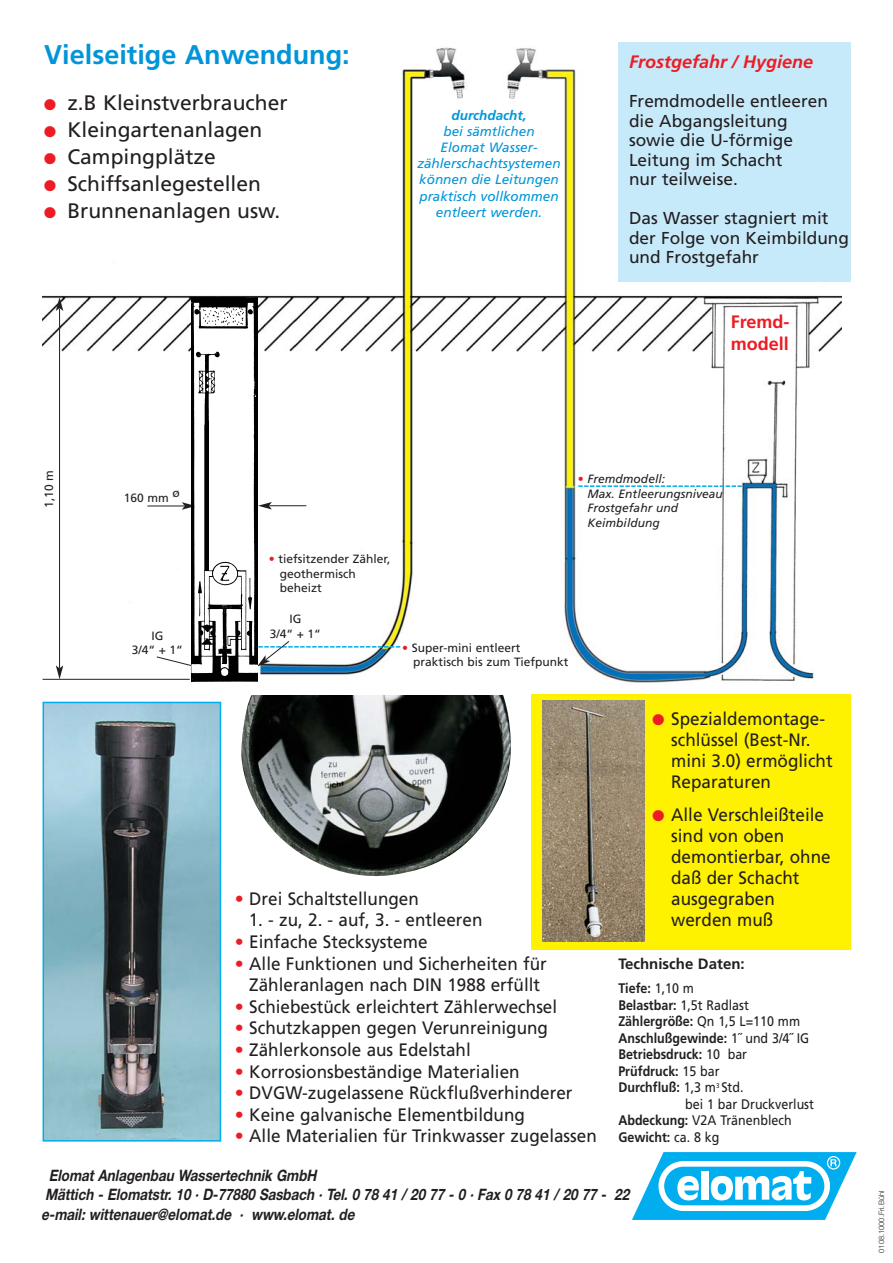
<style>
.page{position:relative;width:893px;height:1263px;background:#fff}
.page>*{position:absolute;margin:0;border:0;box-sizing:border-box;transform-origin:0 0}
.t1{font:700 27px "Frutiger";color:#0095d9}
.t2{font:21px "Frutiger";color:#231f20}
.t3{font:18px/21px "Frutiger";color:#231f20;scale:.95 1}
.t4{font:italic 700 18px "Frutiger";color:#ed1c24}
.t5{font:700 18px/21.6px "Frutiger";color:#ed1c24}
.t6{font:17.25px/19.5px "Frutiger";color:#231f20}
.t7{font:italic 700 15.75px/19.5px "Helvetica Neue";color:#231f20;scale:.85 1}
.t8{font:700 15px "Frutiger";color:#231f20}
.t9{font:700 13.8px "Frutiger";color:#231f20;scale:.9 1}
.t10{font:13.8px "Frutiger";color:#231f20;scale:.9 1}
.t11{font:italic 13.5px/16.2px "Frutiger";color:#0095d9;text-align:center}
.t12{font:italic 700 13.5px "Frutiger";color:#0095d9}
.t13{font:12px/14.4px "Frutiger";color:#231f20}
.t14{font:italic 12px/14.4px "Frutiger";color:#231f20}
.t15{font:300 7.5px "Helvetica Neue";color:#231f20}
.s1{font-family:"Monotype Sorts";font-size:15px;color:#ed1c24}
.s2{color:#ed1c24}
.s3{font-style:normal;color:#ed1c24}
.s4{font-weight:400}
.s5{font-weight:700}
</style>
<div class="page">
<img style="left:43px;top:47px;width:798px;height:636px">
<div style="left:531px;top:694px;width:319px;height:256px;background:#fff200"></div>
<img style="left:46px;top:705px;width:172px;height:434px">
<div style="left:43px;top:702px;width:178px;height:440px;border:2px solid #00adef"></div>
<svg style="left:632px;top:1152px;width:224px;height:68px"></svg>
<img style="left:241px;top:696px;width:270px;height:180px">
<img style="left:542px;top:700px;width:102px;height:241px">
<svg style="left:578px;top:485px;width:163px;height:2px"></svg>
<div style="left:618px;top:43px;width:232px;height:239px;background:#c7eafb"></div>
<hr style="left:43px;top:679px;width:147px;height:1px;background:#231f20">
<hr style="left:147px;top:506px;width:37px;height:1px;background:#231f20">
<svg style="left:182px;top:502px;width:9px;height:8px"></svg>
<hr style="left:269px;top:505px;width:37px;height:1px;background:#231f20">
<svg style="left:258px;top:502px;width:14px;height:8px"></svg>
<hr style="left:59px;top:308px;width:1px;height:360px;background:#231f20">
<svg style="left:56px;top:297px;width:7px;height:14px"></svg>
<svg style="left:56px;top:665px;width:7px;height:14px"></svg>
<svg style="left:157px;top:657px;width:34px;height:12px"></svg>
<svg style="left:258px;top:641px;width:142px;height:26px"></svg>
<img style="left:191px;top:298px;width:67px;height:385px">
<h1 class="t1" style="left:44px;top:44px;width:307px">Vielseitige Anwendung:</h1>
<p class="t2" style="left:44px;top:94px;width:245px"><span class="s1">●</span> z.B Kleinstverbraucher</p>
<p class="t2" style="left:44px;top:121px;width:220px"><span class="s1">●</span> Kleingartenanlagen</p>
<p class="t2" style="left:44px;top:148px;width:173px"><span class="s1">●</span> Campingplätze</p>
<p class="t2" style="left:44px;top:175px;width:218px"><span class="s1">●</span> Schiffsanlegestellen</p>
<p class="t2" style="left:44px;top:202px;width:238px"><span class="s1">●</span> Brunnenanlagen usw.</p>
<p class="t12" style="left:451px;top:109px;width:76px">durchdacht,</p>
<p class="t11" style="left:417px;top:124px;width:145px">bei sämtlichen<br>Elomat Wasser&shy;zählerschachtsystemen können die Leitungen praktisch vollkommen entleert werden.</p>
<p class="t4" style="left:629px;top:55px;width:186px">Frostgefahr / Hygiene</p>
<p class="t6" style="left:629px;top:93px;width:200px">Fremdmodelle entleeren die Abgangsleitung sowie die U-förmige<br>Leitung im Schacht<br>nur teilweise.</p>
<p class="t6" style="left:629px;top:210px;width:221px">Das Wasser stagniert mit der Folge von Keimbildung und Frostgefahr</p>
<p class="t5" style="left:730px;top:312px;width:60px">Fremd&shy;modell</p>
<p class="t13" style="left:43px;top:508px;width:39px;rotate:-90deg">1,10 m</p>
<p class="t13" style="left:124px;top:491px;width:58px">160 mm ø</p>
<p class="t13" style="left:132px;top:629px;width:53px;text-align:center">IG<br>3/4“ + 1“</p>
<p class="t13" style="left:280px;top:553px;width:112px;text-indent:-11px"><span class="s2">•</span> tiefsitzender Zähler, geothermisch beheizt</p>
<p class="t13" style="left:270px;top:613px;width:53px;text-align:center">IG<br>3/4“ + 1“</p>
<p class="t14" style="left:587px;top:473px;width:137px;text-indent:-10px"><span class="s3">•</span> Fremdmodell:<br>Max. Entleerungsniveau<br>Frostgefahr und<br>Keimbildung</p>
<p class="t13" style="left:413px;top:641px;width:157px;text-indent:-11px"><span class="s2">•</span> Super-mini entleert praktisch bis zum Tiefpunkt</p>
<p class="t3" style="left:235px;top:889px;width:195px"><span class="s2">•</span> Drei Schaltstellungen</p>
<p class="t3" style="left:249px;top:911px;width:247px">1. - zu, 2. - auf, 3. - entleeren</p>
<p class="t3" style="left:235px;top:933px;width:204px"><span class="s2">•</span> Einfache Stecksysteme</p>
<p class="t3" style="left:235px;top:954px;width:330px;line-height:21.6px;text-align:center"><span class="s2">•</span> Alle Funktionen und Sicherheiten für<br>Zähleranlagen nach DIN 1988 erfüllt</p>
<p class="t3" style="left:235px;top:997px;width:341px"><span class="s2">•</span> Schiebestück erleichtert Zählerwechsel</p>
<p class="t3" style="left:235px;top:1019px;width:331px"><span class="s2">•</span> Schutzkappen gegen Verunreinigung</p>
<p class="t3" style="left:235px;top:1041px;width:250px"><span class="s2">•</span> Zählerkonsole aus Edelstahl</p>
<p class="t3" style="left:235px;top:1062px;width:301px"><span class="s2">•</span> Korrosionsbeständige Materialien</p>
<p class="t3" style="left:235px;top:1084px;width:357px"><span class="s2">•</span> DVGW-zugelassene Rückflußverhinderer</p>
<p class="t3" style="left:235px;top:1105px;width:307px"><span class="s2">•</span> Keine galvanische Elementbildung</p>
<p class="t3" style="left:235px;top:1127px;width:382px"><span class="s2">•</span> Alle Materialien für Trinkwasser zugelassen</p>
<p class="t3" style="left:671px;top:710px;width:171px;text-indent:-19px"><span class="s1">●</span> Spezialdemontage&shy;schlüssel (Best-Nr. mini 3.0) ermöglicht<br>Reparaturen</p>
<p class="t3" style="left:671px;top:806px;width:169px;text-indent:-19px"><span class="s1">●</span> Alle Verschleißteile sind von oben demontierbar, ohne daß der Schacht ausgegraben werden muß</p>
<p class="t8" style="left:618px;top:958px;width:128px">Technische Daten:</p>
<p class="t9" style="left:618px;top:983px;width:86px">Tiefe: <span class="s4">1,10 m</span></p>
<p class="t10" style="left:618px;top:1000px;width:146px"><span class="s5">Belastbar:</span> 1,5t Radlast</p>
<p class="t9" style="left:618px;top:1016px;width:203px">Zählergröße: <span class="s4">Qn 1,5 L=110 mm</span></p>
<p class="t9" style="left:618px;top:1033px;width:213px">Anschlußgewinde: <span class="s4">1˝ und 3/4˝ IG</span></p>
<p class="t9" style="left:618px;top:1049px;width:144px">Betriebsdruck: <span class="s4">10 bar</span></p>
<p class="t9" style="left:618px;top:1066px;width:114px">Prüfdruck: <span class="s4">15 bar</span></p>
<p class="t9" style="left:618px;top:1082px;width:141px">Durchfluß: <span class="s4">1,3 m</span><sup>3</sup> <span class="s4">Std.</span></p>
<p class="t10" style="left:685px;top:1099px;width:144px">bei 1 bar Druckverlust</p>
<p class="t10" style="left:618px;top:1115px;width:194px"><span class="s5">Abdeckung:</span> V2A Tränenblech</p>
<p class="t9" style="left:618px;top:1132px;width:114px">Gewicht: <span class="s4">ca. 8 kg</span></p>
<p class="t7" style="left:41px;top:1167px;width:696px;text-indent:8px">Elomat Anlagenbau Wassertechnik GmbH<br>Mättich - Elomatstr. 10 · D-77880 Sasbach · Tel. 0 78 41 / 20 77 - 0 · Fax 0 78 41 / 20 77 - 22 e-mail: wittenauer@elomat.de · www.elomat. de</p>
<p class="t15" style="left:878px;top:1253px;width:63px;rotate:-90deg">0108.1000.Fri.Bühl</p>
</div>
